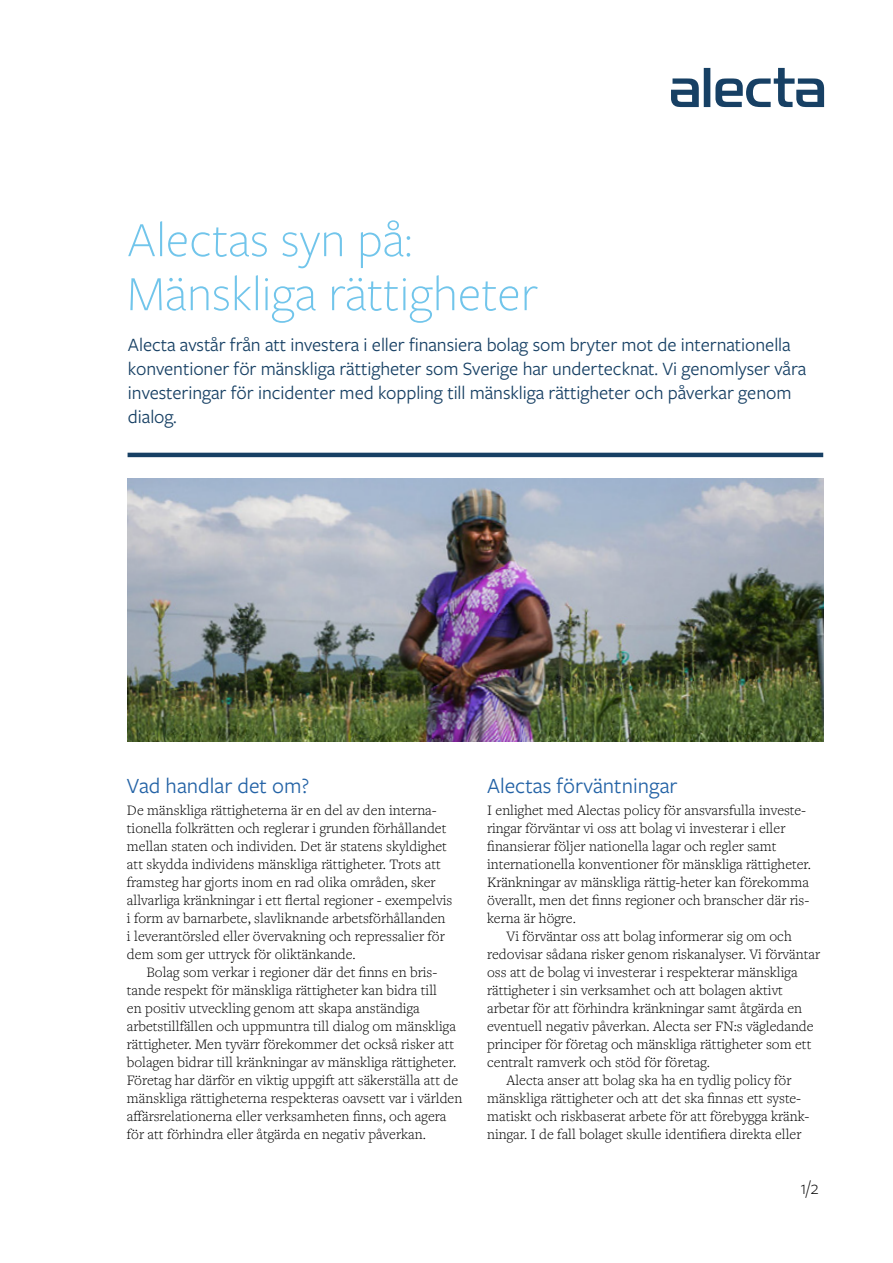
<style>
.page{position:relative;width:893px;height:1263px;background:#fff}
.page>*{position:absolute;margin:0;border:0;box-sizing:border-box;transform-origin:0 0}
.t1{font:300 51px/54px "Freight Sans Pro";color:#71c5eb}
.t2{font:22.5px "Freight Sans Pro";color:#2463a6}
.t3{font:19.5px/24px "Freight Sans Pro";letter-spacing:-.005em;color:#174064}
.t4{font:300 19.5px "Freight Sans Pro";color:#000}
.t5{font:300 15px/18px "Freight Text Pro";color:#000}
</style>
<div class="page">
<svg style="left:671px;top:68px;width:153px;height:39px"></svg>
<hr style="left:128px;top:453px;width:695px;height:4px;background:#174064">
<img style="left:128px;top:478px;width:695px;height:263px">
<h1 class="t1" style="left:127px;top:210px;width:412px">Alectas syn på:<br>Mänskliga rättigheter</h1>
<p class="t3" style="left:128px;top:332px;width:680px">Alecta avstår från att investera i eller finansiera bolag som bryter mot de internationella konventioner för mänskliga rättigheter som Sverige har undertecknat. Vi genomlyser våra investeringar för incidenter med koppling till mänskliga rättigheter och påverkar genom dialog.</p>
<h2 class="t2" style="left:127px;top:771px;width:184px">Vad handlar det om?</h2>
<p class="t5" style="left:127px;top:801px;width:327px">De mänskliga rättigheterna är en del av den interna&shy;tionella folkrätten och reglerar i grunden förhållandet mellan staten och individen. Det är statens skyldighet att skydda individens mänskliga rättigheter. Trots att framsteg har gjorts inom en rad olika områden, sker allvarliga kränkningar i ett flertal regioner - exempelvis i form av barnarbete, slavliknande arbetsförhållanden i leverantörsled eller övervakning och repressalier för dem som ger uttryck för oliktänkande.</p>
<p class="t5" style="left:127px;top:963px;width:337px;text-indent:20px">Bolag som verkar i regioner där det finns en bris&shy;tande respekt för mänskliga rättigheter kan bidra till<br>en positiv utveckling genom att skapa anständiga arbetstillfällen och uppmuntra till dialog om mänskliga rättigheter. Men tyvärr förekommer det också risker att bolagen bidrar till kränkningar av mänskliga rättigheter.<br>Företag har därför en viktig uppgift att säkerställa att de mänskliga rättigheterna respekteras oavsett var i världen affärsrelationerna eller verksamheten finns, och agera för att förhindra eller åtgärda en negativ påverkan.</p>
<h2 class="t2" style="left:487px;top:771px;width:192px">Alectas förväntningar</h2>
<p class="t5" style="left:487px;top:801px;width:325px">I enlighet med Alectas policy för ansvarsfulla investe&shy;ringar förväntar vi oss att bolag vi investerar i eller finansierar följer nationella lagar och regler samt internationella konventioner för mänskliga rättigheter.<br>Kränkningar av mänskliga rättig-heter kan förekomma överallt, men det finns regioner och branscher där ris&shy;kerna är högre.</p>
<p class="t5" style="left:507px;top:927px;width:287px">Vi förväntar oss att bolag informerar sig om och</p>
<p class="t5" style="left:487px;top:945px;width:334px">redovisar sådana risker genom riskanalyser. Vi förväntar</p>
<p class="t5" style="left:487px;top:963px;width:312px">oss att de bolag vi investerar i respekterar mänskliga</p>
<p class="t5" style="left:487px;top:981px;width:297px">rättigheter i sin verksamhet och att bolagen aktivt</p>
<p class="t5" style="left:487px;top:999px;width:317px">arbetar för att förhindra kränkningar samt åtgärda en</p>
<p class="t5" style="left:487px;top:1017px;width:328px">eventuell negativ påverkan. Alecta ser FN:s vägledande</p>
<p class="t5" style="left:487px;top:1035px;width:326px">principer för företag och mänskliga rättigheter som ett</p>
<p class="t5" style="left:487px;top:1053px;width:224px">centralt ramverk och stöd för företag.</p>
<p class="t5" style="left:507px;top:1071px;width:286px">Alecta anser att bolag ska ha en tydlig policy för</p>
<p class="t5" style="left:487px;top:1089px;width:316px">mänskliga rättigheter och att det ska finnas ett syste-</p>
<p class="t5" style="left:487px;top:1107px;width:324px">matiskt och riskbaserat arbete för att förebygga kränk-</p>
<p class="t5" style="left:487px;top:1125px;width:316px">ningar. I de fall bolaget skulle identifiera direkta eller</p>
<h3 class="t4" style="left:800px;top:1175px;width:20px">1/2</h3>
</div>
